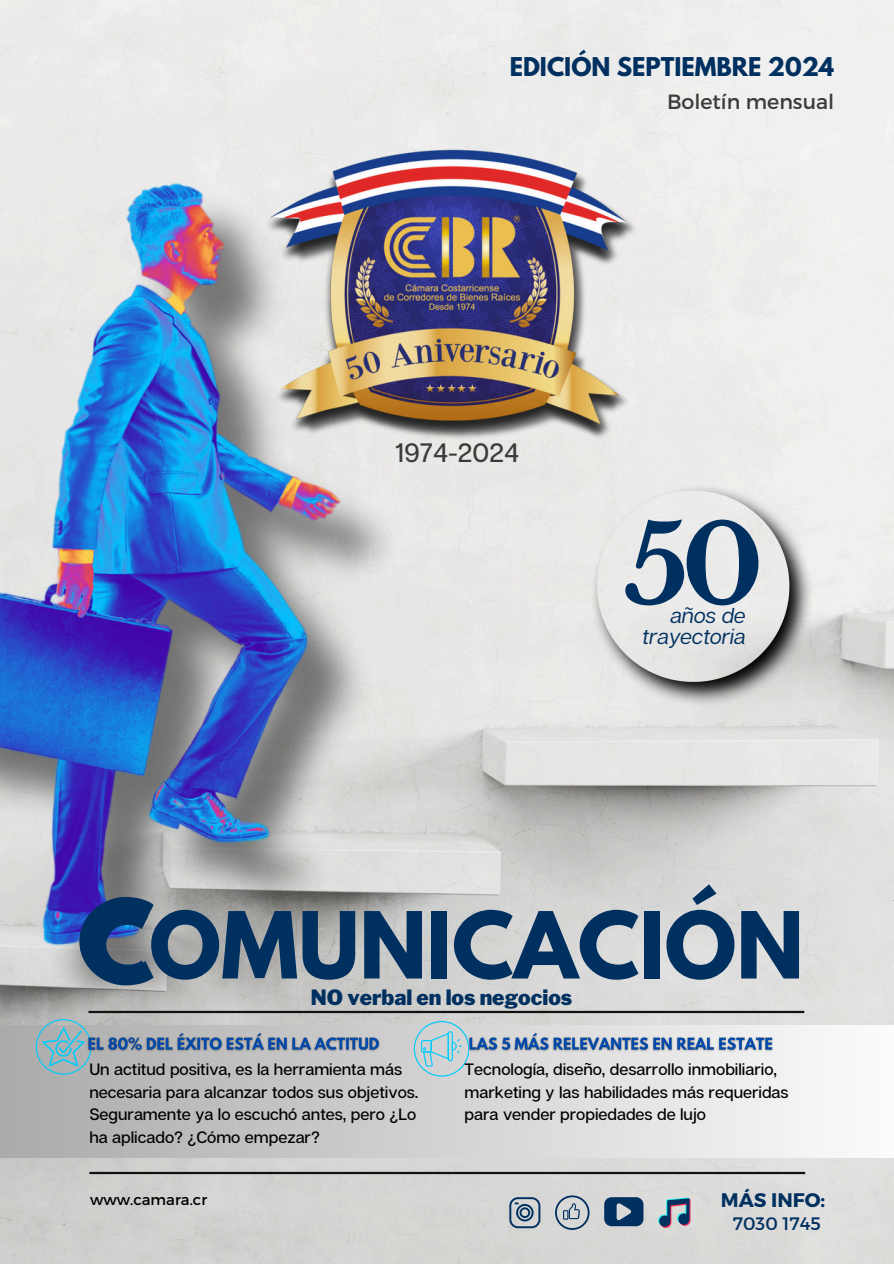
<style>
.page{position:relative;width:894px;height:1264px;background:#fff}
.page>*{position:absolute;margin:0;border:0;box-sizing:border-box;transform-origin:0 0}
.t1{font:700 108.6px "Libre Baskerville";color:#003060}
.t2{font:700 103.35px "League Spartan";color:#003060}
.t3{font:700 81.75px "League Spartan";color:#003060}
.t4{font:500 26.55px "Articulat CF";color:#3d3b3a}
.t5{font:700 22.95px "League Spartan";color:#003060}
.t6{font:italic 21.6px/21.3px "Articulat CF";color:#003060;text-align:right}
.t7{font:900 20.85px "Libre Franklin";color:#003060}
.t8{font:20.55px "Montserrat";color:#3d3b3a}
.t9{font:700 19.65px "Montserrat";color:#003060}
.t10{font:18px "Montserrat";color:#003060}
.t11{font:500 16.5px/22.5px "Articulat CF";color:#000}
.t12{font:15px "Montserrat";color:#000}
</style>
<div class="page">
<img style="left:0;top:0;width:893px;height:1263px">
<img style="left:0;top:0;width:413px;height:1025px">
<div style="left:0;top:1025px;width:893px;height:132px;background:linear-gradient(to right,#aaa,#fcfcfc)"></div>
<hr style="left:88px;top:1010px;width:716px;height:3px;background:#121111">
<hr style="left:89px;top:1171px;width:716px;height:3px;background:#121111">
<svg style="left:36px;top:1019px;width:55px;height:55px;background:#91b5bd"></svg>
<img style="left:469px;top:1028px;width:308px;height:28px">
<svg style="left:413px;top:1020px;width:56px;height:56px;background:#b4d1d7"></svg>
<svg style="left:509px;top:1197px;width:31px;height:31px"></svg>
<svg style="left:555px;top:1195px;width:34px;height:34px"></svg>
<svg style="left:604px;top:1197px;width:39px;height:29px"></svg>
<svg style="left:658px;top:1197px;width:32px;height:30px"></svg>
<img style="left:244px;top:85px;width:422px;height:422px">
<img style="left:589px;top:484px;width:224px;height:223px">
<img style="left:83px;top:1028px;width:301px;height:28px">
<h3 class="t5" style="left:509px;top:56px;width:326px">EDICIÓN SEPTIEMBRE 2024</h3>
<p class="t8" style="left:666px;top:88px;width:169px">Boletín mensual</p>
<p class="t4" style="left:395px;top:436px;width:125px">1974-2024</p>
<p class="t1" style="left:624px;top:499px;width:141px">50</p>
<p class="t6" style="left:642px;top:604px;width:105px">años de trayectoria</p>
<p class="t3" style="left:88px;top:904px;width:717px">COMUNICACIÓN</p>
<p class="t7" style="left:311px;top:984px;width:263px">NO verbal en los negocios</p>
<p class="t2" style="left:77px;top:890px;width:79px">C</p>
<p class="t11" style="left:89px;top:1057px;width:330px">Un actitud positiva, es la herramienta más necesaria para alcanzar todos sus objetivos.<br>Seguramente ya lo escuchó antes, pero ¿Lo ha aplicado? ¿Cómo empezar?</p>
<h5 class="t11" style="left:464px;top:1057px;width:325px">Tecnología, diseño, desarrollo inmobiliario, marketing y las habilidades más requeridas para vender propiedades de lujo</h5>
<h1 class="t12" style="left:90px;top:1189px;width:119px">www.camara.cr</h1>
<h4 class="t9" style="left:720px;top:1186px;width:106px">MÁS INFO:</h4>
<p class="t10" style="left:732px;top:1211px;width:89px">7030 1745</p>
</div>
